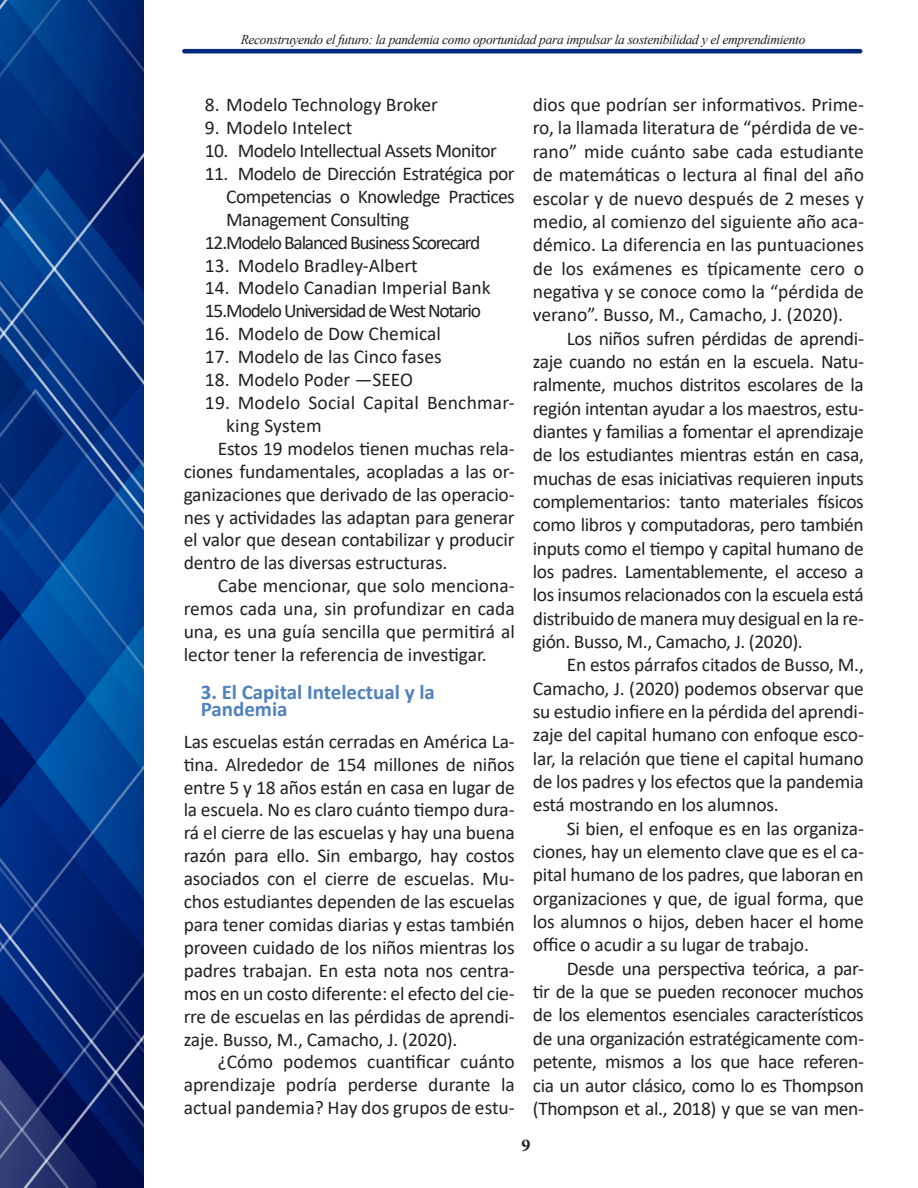
<style>
.page{position:relative;width:918px;height:1188px;background:#fff}
.page>*{position:absolute;margin:0;border:0;box-sizing:border-box;transform-origin:0 0}
.Nivel-2{font:700 21px/17px "Calibri";color:#4f81bd}
.t1{font:19.5px/23.4px "Calibri";letter-spacing:-.01em;color:#231f20;text-align:justify}
.t2{font:19.5px "Calibri";letter-spacing:-.06em;color:#231f20}
.t3{font:19.5px/23px "Calibri";letter-spacing:.01em;color:#231f20}
.t4{font:19.5px "Calibri";letter-spacing:-.03em;color:#231f20}
.t5{font:700 18px "Minion Pro";color:#231f20}
.Cintillo{font:italic 13.5px "Times New Roman";letter-spacing:-.025em;color:#231f20}
</style>
<div class="page">
<img style="left:0;top:0;width:143px;height:1188px">
<hr style="left:182px;top:49px;width:680px;height:4px;background:#002b7a;border-radius:2px">
<p class="Cintillo" style="left:241px;top:30px;width:566px">Reconstruyendo el futuro: la pandemia como oportunidad para impulsar la sostenibilidad y el emprendimiento</p>
<p class="t1" style="left:205px;top:92px;width:235px">8. Modelo Technology Broker</p>
<p class="t1" style="left:205px;top:115px;width:149px">9. Modelo Intelect</p>
<p class="t4" style="left:205px;top:137px;width:294px">10. Modelo Intellectual Assets Monitor</p>
<p class="t1" style="left:226px;top:161px;width:290px;line-height:23px;text-indent:-21px">11. Modelo de Dirección Estratégica por Competencias o Knowledge Practices Management Consulting</p>
<p class="t2" style="left:205px;top:229px;width:277px">12.Modelo Balanced Business Scorecard</p>
<p class="t1" style="left:205px;top:253px;width:214px">13. Modelo Bradley-Albert</p>
<p class="t1" style="left:205px;top:276px;width:287px">14. Modelo Canadian Imperial Bank</p>
<p class="t2" style="left:205px;top:297px;width:278px">15.Modelo Universidad de West Notario</p>
<p class="t1" style="left:205px;top:322px;width:238px">16. Modelo de Dow Chemical</p>
<p class="t1" style="left:205px;top:345px;width:238px">17. Modelo de las Cinco fases</p>
<p class="t1" style="left:205px;top:367px;width:210px">18. Modelo Poder —SEEO</p>
<p class="t3" style="left:226px;top:391px;width:290px;text-indent:-21px">19. Modelo Social Capital Benchmar&shy;king System</p>
<p class="t1" style="left:184px;top:436px;width:333px;line-height:23px;text-indent:34px">Estos 19 modelos tienen muchas rela&shy;ciones fundamentales, acopladas a las or&shy;ganizaciones que derivado de las operacio&shy;nes y actividades las adaptan para generar el valor que desean contabilizar y producir dentro de las diversas estructuras.</p>
<p class="t1" style="left:184px;top:574px;width:333px;line-height:23px;text-indent:34px">Cabe mencionar, que solo menciona&shy;remos cada una, sin profundizar en cada una, es una guía sencilla que permitirá al lector tener la referencia de investigar.</p>
<p class="Nivel-2" style="left:201px;top:683px;width:236px">3. El Capital Intelectual y la<br>Pandemia</p>
<p class="t1" style="left:184px;top:729px;width:333px;line-height:23px">Las escuelas están cerradas en América La&shy;tina. Alrededor de 154 millones de niños entre 5 y 18 años están en casa en lugar de la escuela. No es claro cuánto tiempo dura&shy;rá el cierre de las escuelas y hay una buena razón para ello. Sin embargo, hay costos asociados con el cierre de escuelas. Mu&shy;chos estudiantes dependen de las escuelas para tener comidas diarias y estas también proveen cuidado de los niños mientras los padres trabajan. En esta nota nos centra&shy;mos en un costo diferente: el efecto del cie&shy;rre de escuelas en las pérdidas de aprendi&shy;zaje. Busso, M., Camacho, J. (2020).</p>
<p class="t1" style="left:184px;top:1050px;width:333px;line-height:23px;text-indent:34px">¿Cómo podemos cuantificar cuánto aprendizaje podría perderse durante la actual pandemia? Hay dos grupos de estu-</p>
<p class="t1" style="left:533px;top:92px;width:333px">dios que podrían ser informativos. Prime&shy;ro, la llamada literatura de “pérdida de ve&shy;rano” mide cuánto sabe cada estudiante de matemáticas o lectura al final del año escolar y de nuevo después de 2 meses y medio, al comienzo del siguiente año aca&shy;démico. La diferencia en las puntuaciones de los exámenes es típicamente cero o negativa y se conoce como la “pérdida de verano”. Busso, M., Camacho, J. (2020).</p>
<p class="t1" style="left:533px;top:326px;width:333px;text-indent:34px">Los niños sufren pérdidas de aprendi&shy;zaje cuando no están en la escuela. Natu&shy;ralmente, muchos distritos escolares de la región intentan ayudar a los maestros, estu&shy;diantes y familias a fomentar el aprendizaje de los estudiantes mientras están en casa, muchas de esas iniciativas requieren inputs complementarios: tanto materiales físicos como libros y computadoras, pero también inputs como el tiempo y capital humano de los padres. Lamentablemente, el acceso a los insumos relacionados con la escuela está distribuido de manera muy desigual en la re&shy;gión. Busso, M., Camacho, J. (2020).</p>
<p class="t1" style="left:533px;top:653px;width:333px;text-indent:34px">En estos párrafos citados de Busso, M., Camacho, J. (2020) podemos observar que su estudio infiere en la pérdida del aprendi&shy;zaje del capital humano con enfoque esco&shy;lar, la relación que tiene el capital humano de los padres y los efectos que la pandemia está mostrando en los alumnos.</p>
<p class="t1" style="left:533px;top:816px;width:333px;text-indent:34px">Si bien, el enfoque es en las organiza&shy;ciones, hay un elemento clave que es el ca&shy;pital humano de los padres, que laboran en organizaciones y que, de igual forma, que los alumnos o hijos, deben hacer el home office o acudir a su lugar de trabajo.</p>
<p class="t1" style="left:533px;top:956px;width:333px;text-indent:34px">Desde una perspectiva teórica, a par&shy;tir de la que se pueden reconocer muchos de los elementos esenciales característicos de una organización estratégicamente com&shy;petente, mismos a los que hace referen&shy;cia un autor clásico, como lo es Thompson (Thompson et al., 2018) y que se van men-</p>
<p class="t5" style="left:521px;top:1133px;width:10px">9</p>
</div>
